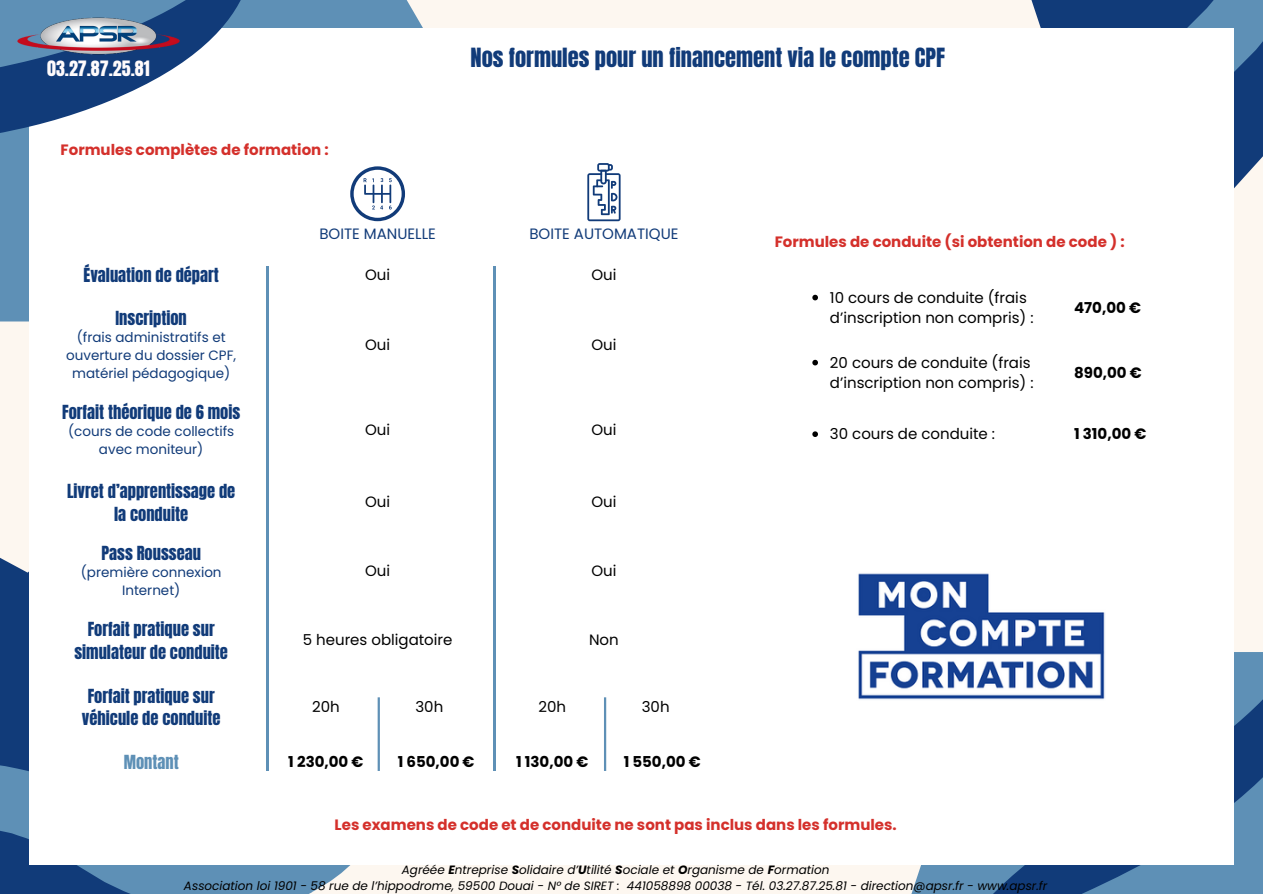
<style>
.page{position:relative;width:1263px;height:894px;background:#fff}
.page>*{position:absolute;margin:0;border:0;box-sizing:border-box;transform-origin:0 0}
.t1{font:22.5px "Anton";color:#113b79}
.t2{font:18px "Anton";color:#fffbfc}
.t3{font:16.5px/22.5px "Anton";color:#113b79;text-align:center}
.t4{font:16.5px "Anton";color:#5e90b6}
.t5{font:15px/20.2px "Poppins";color:#000}
.t6{font:700 15px "Poppins";color:#d4302b}
.t7{font:700 15px "Poppins";color:#000}
.t8{font:15px "Poppins";color:#113b79}
.t9{font:13.5px/18px "Poppins";color:#113b79;text-align:center}
.t10{font:italic 12px "Poppins";color:#000}
.s1{font-weight:700}
</style>
<div class="page">
<div style="left:0;top:0;width:1263px;height:893px;background:#fdf7f0"></div>
<svg style="left:839px;top:599px;width:424px;height:294px;fill:#5e90b6"></svg>
<div style="left:0;top:551px;width:304px;height:342px;background:#113b79"></div>
<svg style="left:0;top:763px;width:368px;height:130px;fill:#5e90b6"></svg>
<div style="left:0;top:0;width:439px;height:321px;background:#5e90b6"></div>
<svg style="left:1006px;top:0;width:78px;height:29px;fill:#113b79"></svg>
<svg style="left:1084px;top:0;width:179px;height:292px;fill:#113b79"></svg>
<div style="left:30px;top:29px;width:1203px;height:835px;background:#fff"></div>
<svg style="left:0;top:0;width:253px;height:234px"></svg>
<img style="left:15px;top:17px;width:167px;height:38px">
<img style="left:858px;top:573px;width:247px;height:126px">
<hr style="left:267px;top:266px;width:2px;height:504px;background:#5e90b6">
<svg style="left:350px;top:166px;width:55px;height:55px"></svg>
<svg style="left:587px;top:163px;width:34px;height:58px"></svg>
<hr style="left:494px;top:266px;width:2px;height:504px;background:#5e90b6">
<svg style="left:812px;top:295px;width:6px;height:5px"></svg>
<svg style="left:812px;top:360px;width:6px;height:5px"></svg>
<svg style="left:812px;top:431px;width:6px;height:6px"></svg>
<hr style="left:378px;top:697px;width:2px;height:73px;background:#5e90b6">
<hr style="left:604px;top:697px;width:2px;height:73px;background:#5e90b6">
<p class="t2" style="left:47px;top:55px;width:104px">03.27.87.25.81</p>
<h5 class="t6" style="left:61px;top:139px;width:270px">Formules complètes de formation :</h5>
<h2 class="t1" style="left:470px;top:41px;width:476px">Nos formules pour un financement via le compte CPF</h2>
<p class="t3" style="left:84px;top:264px;width:137px">Évaluation de départ</p>
<p class="t3" style="left:116px;top:307px;width:73px">Inscription</p>
<p class="t9" style="left:66px;top:328px;width:172px">(frais administratifs et ouverture du dossier CPF, matériel pédagogique)</p>
<h1 class="t3" style="left:62px;top:401px;width:180px">Forfait théorique de 6 mois</h1>
<h1 class="t9" style="left:68px;top:422px;width:168px">(cours de code collectifs avec moniteur)</h1>
<h4 class="t3" style="left:67px;top:480px;width:170px">Livret d’apprentissage de la conduite</h4>
<p class="t3" style="left:101px;top:542px;width:101px">Pass Rousseau</p>
<p class="t9" style="left:81px;top:563px;width:142px">(première connexion<br>Internet)</p>
<h3 class="t3" style="left:74px;top:618px;width:155px">Forfait pratique sur simulateur de conduite</h3>
<p class="t3" style="left:82px;top:684px;width:140px">Forfait pratique sur véhicule de conduite</p>
<h5 class="t4" style="left:124px;top:750px;width:56px">Montant</h5>
<h3 class="t8" style="left:319px;top:223px;width:118px">BOITE MANUELLE</h3>
<h2 class="t8" style="left:529px;top:223px;width:151px">BOITE AUTOMATIQUE</h2>
<h5 class="t5" style="left:365px;top:265px;width:27px">Oui</h5>
<h5 class="t5" style="left:591px;top:265px;width:27px">Oui</h5>
<h2 class="t5" style="left:365px;top:335px;width:27px">Oui</h2>
<h5 class="t5" style="left:591px;top:335px;width:27px">Oui</h5>
<h2 class="t5" style="left:365px;top:419px;width:27px">Oui</h2>
<h2 class="t5" style="left:591px;top:419px;width:27px">Oui</h2>
<h2 class="t5" style="left:365px;top:491px;width:27px">Oui</h2>
<p class="t5" style="left:591px;top:491px;width:27px">Oui</p>
<h5 class="t5" style="left:365px;top:560px;width:27px">Oui</h5>
<h5 class="t5" style="left:591px;top:560px;width:27px">Oui</h5>
<h5 class="t5" style="left:303px;top:629px;width:151px">5 heures obligatoire</h5>
<h5 class="t5" style="left:589px;top:629px;width:31px">Non</h5>
<h5 class="t5" style="left:312px;top:696px;width:29px">20h</h5>
<h5 class="t5" style="left:415px;top:696px;width:29px">30h</h5>
<h4 class="t7" style="left:288px;top:750px;width:77px">1 230,00 €</h4>
<p class="t7" style="left:398px;top:750px;width:78px">1 650,00 €</p>
<h5 class="t5" style="left:538px;top:696px;width:29px">20h</h5>
<h4 class="t5" style="left:642px;top:696px;width:29px">30h</h4>
<p class="t7" style="left:516px;top:750px;width:74px">1 130,00 €</p>
<h5 class="t7" style="left:624px;top:750px;width:79px">1 550,00 €</h5>
<h5 class="t6" style="left:775px;top:231px;width:351px">Formules de conduite (si obtention de code ) :</h5>
<h5 class="t5" style="left:830px;top:287px;width:205px">10 cours de conduite (frais d’inscription non compris) :</h5>
<h5 class="t5" style="left:830px;top:352px;width:205px">20 cours de conduite (frais d’inscription non compris) :</h5>
<h5 class="t5" style="left:830px;top:424px;width:167px">30 cours de conduite :</h5>
<h4 class="t7" style="left:1074px;top:297px;width:68px">470,00 €</h4>
<p class="t7" style="left:1074px;top:362px;width:69px">890,00 €</p>
<h5 class="t7" style="left:1074px;top:423px;width:74px">1 310,00 €</h5>
<h5 class="t6" style="left:335px;top:814px;width:564px">Les examens de code et de conduite ne sont pas inclus dans les formules.</h5>
<p class="t10" style="left:402px;top:861px;width:429px">Agréée <span class="s1">E</span>ntreprise <span class="s1">S</span>olidaire d’<span class="s1">U</span>tilité <span class="s1">S</span>ociale et <span class="s1">O</span>rganisme de <span class="s1">F</span>ormation</p>
<p class="t10" style="left:184px;top:877px;width:865px">Association loi 1901 - 58 rue de l’hippodrome, 59500 Douai - N° de SIRET : 441058898 00038 - Tél. 03.27.87.25.81 - direction@apsr.fr - www.apsr.fr</p>
</div>
